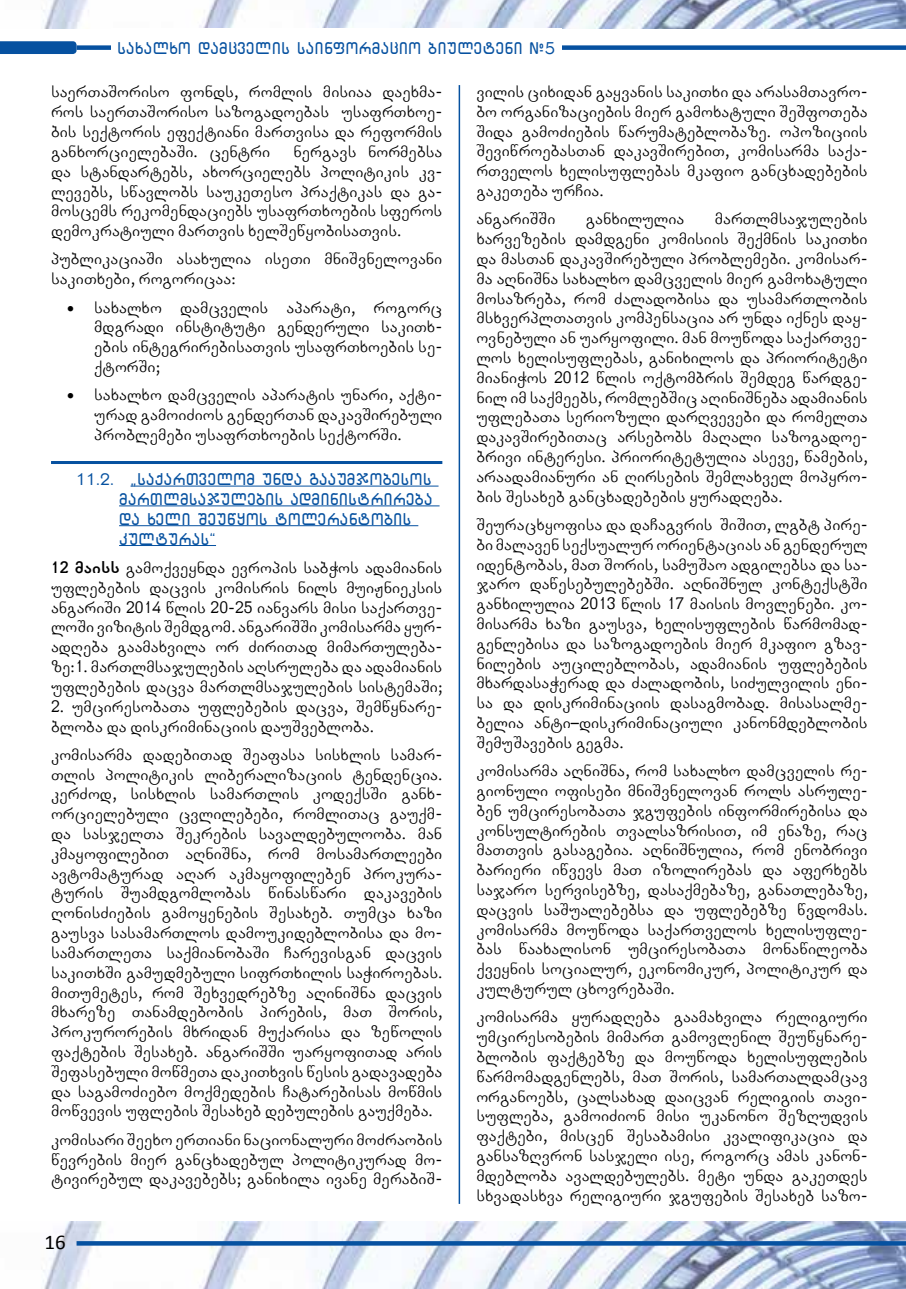
<style>
.page{position:relative;width:906px;height:1289px;background:#fff}
.page>*{position:absolute;margin:0;border:0;box-sizing:border-box;transform-origin:0 0}
.t1{font:21px "Calibri";color:#000}
.t2{font:16.5px/19.8px "H Kolkhety";color:#000;text-align:justify}
.t3{font:16.5px/19.8px "Sanet";color:#0651a0}
.s1{font-weight:700}
.s2{font-family:"Calibri"}
</style>
<div class="page">
<img style="left:43px;top:1221px;width:863px;height:67px">
<img style="left:43px;top:0;width:863px;height:28px">
<div style="left:77px;top:45px;width:829px;height:5px;background:#0651a0"></div>
<svg style="left:77px;top:1241px;width:829px;height:4px;background:#0d55a2"></svg>
<div style="left:111px;top:28px;width:450px;height:39px;background:#fff"></div>
<svg style="left:0;top:41px;width:77px;height:13px"></svg>
<hr style="left:458px;top:85px;width:2px;height:1118px;background:#0651a0">
<hr style="left:51px;top:461px;width:391px;height:3px;background:#0651a0">
<hr style="left:130px;top:486px;width:308px;height:1px;background:#0651a0">
<hr style="left:119px;top:505px;width:320px;height:1px;background:#0651a0">
<hr style="left:119px;top:525px;width:299px;height:1px;background:#0651a0">
<hr style="left:119px;top:545px;width:97px;height:1px;background:#0651a0">
<p class="t3" style="left:117px;top:38px;width:439px">SAXALXO DAMCVELIS SAINFORMACIO BIULETENI #5</p>
<p class="t2" style="left:51px;top:83px;width:393px">SAERTASORISO FONDS, ROMLIS MISIAA DAEXMA-ROS SAERTASORISO SAZOGADOEBAS USAFRTXOE-BIS SEQTORIS EFEQTIANI MARTVISA DA REFORMIS GANXORCIELEBASI. CENTRI</p>
<p class="t2" style="left:476px;top:83px;width:393px">VILIS CIXIDAN GAYVANIS SAKITXI DA ARASAMTAVRO-BO ORGANIZACIEBIS MIER GAMOXATULI SESFOTEBA SIDA GAMOZIEBIS WARUMATEBLOBAZE. OPOZICIIS SEVIWROEBASTAN DAKAVSIREBIT, KOMISARMA SAQA-RTVELOS XELISUFLEBAS MKAFIO GANCXADEBEBIS GAKETEBA URCIA.</p>
<p class="t2" style="left:476px;top:210px;width:81px">ANGARISSI</p>
<p class="t2" style="left:586px;top:210px;width:100px">GANXILULIA</p>
<p class="t2" style="left:51px;top:143px;width:393px;text-indent:242px">NERGAVS NORMEBSA DA STANDARTEBS, AXORCIELEBS POLITIKIS KV-LEVEBS, SWAVLOBS SAUKETESO PRAQTIKAS DA GA-MOSCEMS REKOMENDACIEBS USAFRTXOEBIS SFEROS DEMOKRATIULI MARTVIS XELSEWYOBISATVIS.</p>
<p class="t2" style="left:51px;top:250px;width:393px">PUBLIKACIASI ASAXULIA ISETI MNISVNELOVANI<br>SAKITXEBI, ROGORICAA:</p>
<p class="t2" style="left:94px;top:298px;width:349px;text-indent:-27px">• SAXALXO DAMCVELIS APARATI, ROGORC MDGRADI INSTITUTI GENDERULI SAKITX-EBIS INTEGRIREBISATVIS USAFRTXOEBIS SE-QTORSI;</p>
<p class="t2" style="left:94px;top:386px;width:349px;text-indent:-27px">• SAXALXO DAMCVELIS APARATIS UNARI, AQTI-URAD GAMOIZIOS GENDERTAN DAKAVSIREBULI PROBLEMEBI USAFRTXOEBIS SEQTORSI.</p>
<p class="t3" style="left:119px;top:469px;width:315px;text-indent:-43px">11.2. `SAQARTVELOM UNDA GAAUMJOBESOS<br>MARTLMSAJULEBIS ADMINISTRIREBA<br>DA XELI SEUWYOS TOLERANTOBIS<br>KULTURAS~</p>
<p class="t2" style="left:51px;top:559px;width:393px"><span class="s1">12 MAISS</span> GAMOQVEYNDA EVROPIS SABWOS ADAMIANIS UFLEBEBIS DACVIS KOMISRIS NILS MUIJNIEKSIS ANGARISI 2014 WLIS 20-25 IANVARS MISI SAQARTVE-LOSI VIZITIS SEMDGOM. ANGARISSI KOMISARMA YUR-ADREBA GAAMAXVILA OR ZIRITAD MIMARTULEBA-ZE:1. MARTLMSAJULEBIS ARSRULEBA DA ADAMIANIS UFLEBEBIS DACVA MARTLMSAJULEBIS SISTEMASI;</p>
<p class="t2" style="left:51px;top:697px;width:393px">2. UMCIRESOBATA UFLEBEBIS DACVA, SEMWYNARE-<br>BLOBA DA DISKRIMINACIIS DAUSVEBLOBA.</p>
<p class="t2" style="left:51px;top:745px;width:393px">KOMISARMA DADEBITAD SEAFASA SISXLIS SAMAR-TLIS POLITIKIS LIBERALIZACIIS TENDENCIA.<br>KERZOD, SISXLIS SAMARTLIS KODEQSSI GANX-ORCIELEBULI CVLILEBEBI, ROMLITAC GAUQM-DA SASJELTA SEKREBIS SAVALDEBULOOBA. MAN KMAYOFILEBIT ARNISNA, ROM MOSAMARTLEEBI AVTOMATURAD ARAR AKMAYOFILEBEN PROKURA-TURIS SUAMDGOMLOBAS WINASWARI DAKAVEBIS RONISZIEBIS GAMOYENEBIS SESAXEB. TUMCA XAZI GAUSVA SASAMARTLOS DAMOUKIDEBLOBISA DA MO-SAMARTLETA SAQMIANOBASI CAREVISGAN DACVIS SAKITXSI GAMUDMEBULI SIFRTXILIS SAWIROEBAS.<br>MITUMETES, ROM SEXVEDREBZE ARINISNA DACVIS MXAREZE TANAMDEBOBIS PIREBIS, MAT SORIS, PROKUROREBIS MXRIDAN MUQARISA DA ZEWOLIS FAQTEBIS SESAXEB. ANGARISSI UARYOFITAD ARIS SEFASEBULI MOWMETA DAKITXVIS WESIS GADAVADEBA DA SAGAMOZIEBO MOQMEDEBIS CATAREBISAS MOWMIS MOWVEVIS UFLEBIS SESAXEB DEBULEBIS GAUQMEBA.</p>
<p class="t2" style="left:51px;top:1130px;width:393px">KOMISARI SEEXO ERTIANI NACIONALURI MOZRAOBIS WEVREBIS MIER GANCXADEBUL POLITIKURAD MO-TIVIREBUL DAKAVEBEBS; GANIXILA IVANE MERABIS-</p>
<p class="t2" style="left:476px;top:210px;width:393px;text-indent:238px">MARTLMSAJULEBIS XARVEZEBIS DAMDGENI KOMISIIS SEQMNIS SAKITXI DA MASTAN DAKAVSIREBULI PROBLEMEBI. KOMISAR-MA ARNISNA SAXALXO DAMCVELIS MIER GAMOXATULI MOSAZREBA, ROM ZALADOBISA DA USAMARTLOBIS MSXVERPLTATVIS KOMPENSACIA AR UNDA IQNES DAY-OVNEBULI AN UARYOFILI. MAN MOUWODA SAQARTVE-LOS XELISUFLEBAS, GANIXILOS DA PRIORITETI MIANIWOS 2012 WLIS OQTOMBRIS SEMDEG WARDGE-NIL IM SAQMEEBS, ROMLEBSIC ARINISNEBA ADAMIANIS UFLEBATA SERIOZULI DARRVEVEBI DA ROMELTA DAKAVSIREBITAC ARSEBOBS MARALI SAZOGADOE-BRIVI INTERESI. PRIORITETULIA ASEVE, WAMEBIS, ARAADAMIANURI AN RIRSEBIS SEMLAXVEL MOPYRO-BIS SESAXEB GANCXADEBEBIS YURADREBA.</p>
<p class="t2" style="left:476px;top:515px;width:393px">SEURACXYOFISA DA DACAGVRIS SISIT, LGBT PIRE-BI MALAVEN SEQSUALUR ORIENTACIAS AN GENDERUL IDENTOBAS, MAT SORIS, SAMUSAO ADGILEBSA DA SA-JARO DAWESEBULEBEBSI. ARNISNUL KONTEQSTSI GANXILULIA 2013 WLIS 17 MAISIS MOVLENEBI. KO-MISARMA XAZI GAUSVA, XELISUFLEBIS WARMOMAD-GENLEBISA DA SAZOGADOEBIS MIER MKAFIO GZAV-NILEBIS AUCILEBLOBAS, ADAMIANIS UFLEBEBIS MXARDASAWERAD DA ZALADOBIS, SIZULVILIS ENI-SA DA DISKRIMINACIIS DASAGMOBAD. MISASALME-BELIA ANTI<span class="s2">–</span>DISKRIMINACIULI KANONMDEBLOBIS SEMUSAVEBIS GEGMA.</p>
<p class="t2" style="left:476px;top:762px;width:393px">KOMISARMA ARNISNA, ROM SAXALXO DAMCVELIS RE-GIONULI OFISEBI MNISVNELOVAN ROLS ASRULE-BEN UMCIRESOBATA JGUFEBIS INFORMIREBISA DA KONSULTIREBIS TVALSAZRISIT, IM ENAZE, RAC MATTVIS GASAGEBIA. ARNISNULIA, ROM ENOBRIVI BARIERI IWVEVS MAT IZOLIREBAS DA AFERXEBS SAJARO SERVISEBZE, DASAQMEBAZE, GANATLEBAZE, DACVIS SASUALEBEBSA DA UFLEBEBZE WVDOMAS.<br>KOMISARMA MOUWODA SAQARTVELOS XELISUFLE-BAS WAAXALISON UMCIRESOBATA MONAWILEOBA QVEYNIS SOCIALUR, EKONOMIKUR, POLITIKUR DA KULTURUL CXOVREBASI.</p>
<p class="t2" style="left:476px;top:1008px;width:393px">KOMISARMA YURADREBA GAAMAXVILA RELIGIURI UMCIRESOBEBIS MIMART GAMOVLENIL SEUWYNARE-BLOBIS FAQTEBZE DA MOUWODA XELISUFLEBIS WARMOMADGENLEBS, MAT SORIS, SAMARTALDAMCAV ORGANOEBS, CALSAXAD DAICVAN RELIGIIS TAVI-SUFLEBA, GAMOIZION MISI UKANONO SEZRUDVIS FAQTEBI, MISCEN SESABAMISI KVALIFIKACIA DA GANSAZRVRON SASJELI ISE, ROGORC AMAS KANON-MDEBLOBA AVALDEBULEBS. METI UNDA GAKETDES SXVADASXVA RELIGIURI JGUFEBIS SESAXEB SAZO-</p>
<p class="t1" style="left:45px;top:1228px;width:23px">16</p>
</div>
